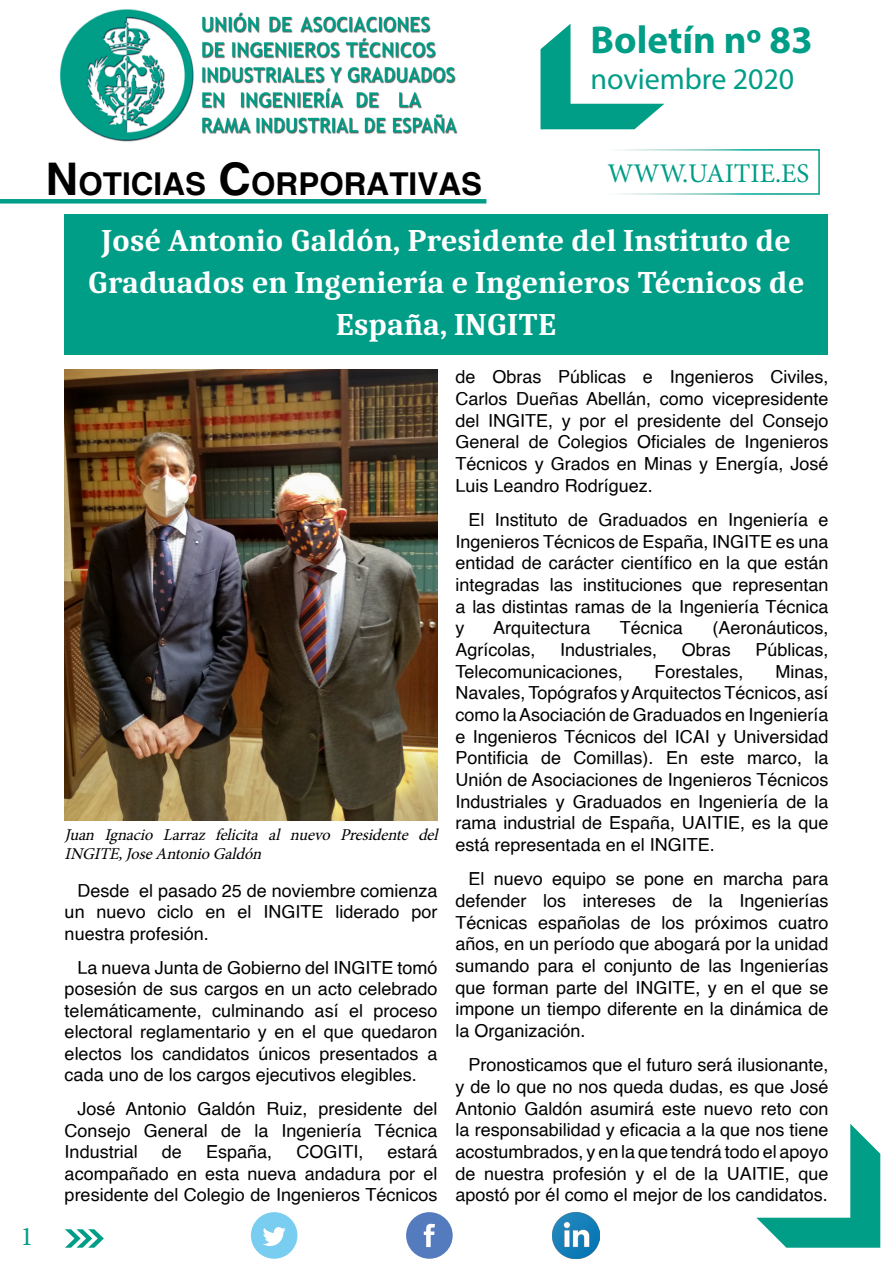
<style>
.page{position:relative;width:893px;height:1263px;background:#fff}
.page>*{position:absolute;margin:0;border:0;box-sizing:border-box;transform-origin:0 0}
.t1{font:700 45px "Helvetica";color:#000}
.t2{font:700 39px "Myriad Pro";color:#009d87}
.t3{font:700 31.5px/42px "Caladea";color:#fff;text-align:center}
.t4{font:700 31.5px "Helvetica";color:#000}
.t5{font:30px "Myriad Pro";color:#009d87}
.t6{font:27px "Minion Pro";color:#009d87}
.t7{font:18px/21.6px "Helvetica";color:#000;text-align:justify}
.t8{font:italic 16.5px/19.5px "Minion Pro";color:#000}
.s1{font-size:45px}
</style>
<div class="page">
<svg style="left:65px;top:1229px;width:39px;height:19px"></svg>
<div style="left:406px;top:1212px;width:47px;height:47px;background:#547bbd;border-radius:50%"></div>
<svg style="left:424px;top:1224px;width:11px;height:23px"></svg>
<div style="left:251px;top:1212px;width:46px;height:47px;background:#79cdf1;border-radius:50%"></div>
<svg style="left:263px;top:1227px;width:23px;height:19px"></svg>
<img style="left:553px;top:1212px;width:46px;height:47px">
<svg style="left:756px;top:1124px;width:124px;height:124px"></svg>
<svg style="left:540px;top:24px;width:124px;height:105px"></svg>
<div style="left:606px;top:149px;width:214px;height:46px;border:2px solid #fff"></div>
<div style="left:0;top:199px;width:486px;height:5px;background:#009d87"></div>
<img style="left:60px;top:9px;width:398px;height:133px">
<div style="left:64px;top:215px;width:764px;height:140px;background:#009d87"></div>
<img style="left:64px;top:370px;width:374px;height:451px">
<h2 class="t2" style="left:590px;top:14px;width:224px">Boletín nº 83</h2>
<h3 class="t5" style="left:590px;top:60px;width:205px">noviembre 2020</h3>
<h3 class="t6" style="left:21px;top:1218px;width:14px">1</h3>
<h3 class="t4" style="left:78px;top:164px;width:405px">OTICIAS <span class="s1">C</span>ORPORATIVAS</h3>
<h3 class="t3" style="left:88px;top:218px;width:718px">José Antonio Galdón, Presidente del Instituto de<br>Graduados en Ingeniería e Ingenieros Técnicos de<br>España, INGITE</h3>
<h1 class="t1" style="left:46px;top:151px;width:34px">N</h1>
<h3 class="t6" style="left:607px;top:155px;width:204px">WWW.UAITIE.ES</h3>
<p class="t8" style="left:65px;top:825px;width:380px">Juan Ignacio Larraz felicita al nuevo Presidente del<br>INGITE,JoseAntonioGaldón</p>
<p class="t7" style="left:65px;top:880px;width:374px;text-indent:13px">Desde el pasado 25 de noviembre comienza un nuevo ciclo en el INGITE liderado por nuestra profesión.</p>
<p class="t7" style="left:65px;top:957px;width:374px;text-indent:13px">La nueva Junta de Gobierno del INGITE tomó posesión de sus cargos en un acto celebrado telemáticamente, culminando así el proceso electoral reglamentario y en el que quedaron electos los candidatos únicos presentados a cada uno de los cargos ejecutivos elegibles.</p>
<p class="t7" style="left:65px;top:1099px;width:374px;text-indent:13px">José Antonio Galdón Ruiz, presidente del Consejo General de la Ingeniería Técnica Industrial</p>
<p class="t7" style="left:162px;top:1142px;width:22px">de</p>
<p class="t7" style="left:206px;top:1142px;width:68px">España,</p>
<p class="t7" style="left:296px;top:1142px;width:69px">COGITI,</p>
<p class="t7" style="left:65px;top:1142px;width:374px;text-indent:323px">estará acompañado en esta nueva andadura por el presidente del Colegio de Ingenieros Técnicos</p>
<p class="t7" style="left:456px;top:367px;width:374px">de Obras Públicas e Ingenieros Civiles, Carlos Dueñas Abellán, como vicepresidente del INGITE, y por el presidente del Consejo General de Colegios Oficiales de Ingenieros Técnicos y Grados en Minas y Energía, José Luis Leandro Rodríguez.</p>
<p class="t7" style="left:456px;top:509px;width:374px;text-indent:13px">El Instituto de Graduados en Ingeniería e Ingenieros Técnicos de España, INGITE es una entidad de carácter científico en la que están integradas las instituciones que representan a las distintas ramas de la Ingeniería Técnica y</p>
<p class="t7" style="left:493px;top:618px;width:99px">Arquitectura</p>
<p class="t7" style="left:620px;top:618px;width:65px">Técnica</p>
<p class="t7" style="left:712px;top:618px;width:118px">(Aeronáuticos,</p>
<p class="t7" style="left:456px;top:639px;width:82px">Agrícolas,</p>
<p class="t7" style="left:560px;top:639px;width:99px">Industriales,</p>
<p class="t7" style="left:682px;top:639px;width:51px">Obras</p>
<p class="t7" style="left:755px;top:639px;width:75px">Públicas,</p>
<p class="t7" style="left:456px;top:661px;width:169px">Telecomunicaciones,</p>
<p class="t7" style="left:655px;top:661px;width:91px">Forestales,</p>
<p class="t7" style="left:456px;top:661px;width:374px;text-indent:320px">Minas, Navales, Topógrafos y Arquitectos Técnicos, así como la Asociación de Graduados en Ingeniería e Ingenieros Técnicos del ICAI y Universidad Pontificia de Comillas). En este marco, la Unión de Asociaciones de Ingenieros Técnicos Industriales y Graduados en Ingeniería de la rama industrial de España, UAITIE, es la que está representada en el INGITE.</p>
<p class="t7" style="left:456px;top:869px;width:374px;text-indent:13px">El nuevo equipo se pone en marcha para defender los intereses de la Ingenierías Técnicas españolas de los próximos cuatro años, en un período que abogará por la unidad sumando para el conjunto de las Ingenierías que forman parte del INGITE, y en el que se impone un tiempo diferente en la dinámica de la Organización.</p>
<p class="t7" style="left:456px;top:1055px;width:374px;text-indent:13px">Pronosticamos que el futuro será ilusionante, y de lo que no nos queda dudas, es que José Antonio Galdón asumirá este nuevo reto con la responsabilidad y eficacia a la que nos tiene acostumbrados, y en la que tendrá todo el apoyo de nuestra profesión y el de la UAITIE, que apostó por él como el mejor de los candidatos.</p>
</div>
